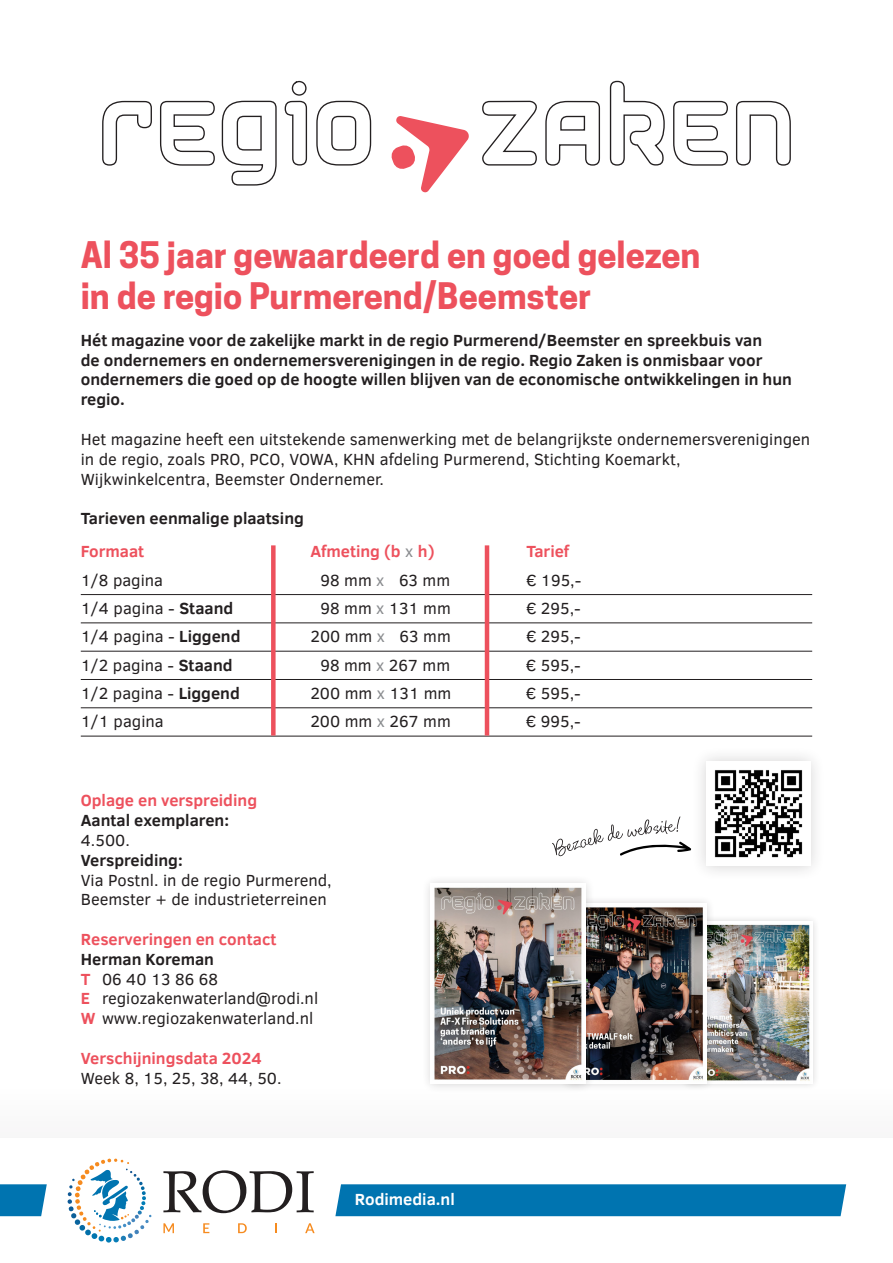
<style>
.page{position:relative;width:893px;height:1263px;background:#fff}
.page>*{position:absolute;margin:0;border:0;box-sizing:border-box;transform-origin:0 0}
.t1{font:700 34.35px/41.2px "Cooper Hewitt";color:#ed515d}
.t2{font:16.5px/19.8px "Clear Sans";color:#231f20}
.t3{font:700 16.5px/19.8px "Clear Sans";color:#231f20}
.t4{font:700 16.5px "Clear Sans";color:#ed515d}
.t5{font:700 16.5px "Clear Sans";color:#fff}
.s1{font-weight:400;color:#8a8c8f}
.s2{color:#fff}
.s3{color:#8a8c8f}
.s4{font-weight:700}
.s5{font-weight:700;color:#ed515d}
</style>
<div class="page">
<hr style="left:81px;top:594px;width:731px;height:1px;background:#231f20">
<hr style="left:81px;top:622px;width:731px;height:1px;background:#231f20">
<hr style="left:81px;top:651px;width:731px;height:1px;background:#231f20">
<hr style="left:81px;top:679px;width:731px;height:1px;background:#231f20">
<hr style="left:81px;top:707px;width:731px;height:1px;background:#231f20">
<hr style="left:81px;top:736px;width:731px;height:1px;background:#231f20">
<div style="left:271px;top:545px;width:5px;height:191px;background:#ed515d"></div>
<hr style="left:485px;top:545px;width:4px;height:191px;background:#ed515d">
<div style="left:0;top:1083px;width:893px;height:54px;background:#fafafa"></div>
<div style="left:335px;top:1184px;width:511px;height:32px;background:#0074b0"></div>
<svg style="left:0;top:1184px;width:47px;height:32px;background:#127eb5"></svg>
<svg style="left:163px;top:1170px;width:151px;height:43px"></svg>
<svg style="left:163px;top:1223px;width:11px;height:10px"></svg>
<svg style="left:203px;top:1223px;width:6px;height:10px"></svg>
<svg style="left:238px;top:1223px;width:9px;height:10px"></svg>
<svg style="left:275px;top:1223px;width:2px;height:10px"></svg>
<svg style="left:305px;top:1223px;width:10px;height:10px"></svg>
<svg style="left:67px;top:1158px;width:85px;height:85px"></svg>
<div style="left:679px;top:914px;width:141px;height:177px;background:#231f20;opacity:.2"></div>
<img style="left:715px;top:924px;width:95px;height:157px">
<div style="left:558px;top:895px;width:157px;height:197px;background:#231f20;opacity:.2"></div>
<img style="left:595px;top:904px;width:111px;height:179px">
<div style="left:421px;top:874px;width:174px;height:219px;background:#231f20;opacity:.2"></div>
<img style="left:431px;top:884px;width:154px;height:199px">
<svg style="left:391px;top:116px;width:78px;height:77px"></svg>
<svg style="left:102px;top:80px;width:270px;height:106px"></svg>
<svg style="left:482px;top:80px;width:309px;height:86px"></svg>
<div style="left:691px;top:746px;width:135px;height:135px;background:#231f20;opacity:.2"></div>
<div style="left:706px;top:761px;width:104px;height:105px;background:#fff"></div>
<img style="left:714px;top:770px;width:89px;height:88px">
<svg style="left:552px;top:816px;width:139px;height:40px"></svg>
<h1 class="t1" style="left:81px;top:234px;width:621px">Al 35 jaar gewaardeerd en goed gelezen in de regio Purmerend/Beemster</h1>
<p class="t3" style="left:81px;top:330px;width:713px">Hét magazine voor de zakelijke markt in de regio Purmerend/Beemster en spreekbuis van<br>de ondernemers en ondernemersverenigingen in de regio. Regio Zaken is onmisbaar voor ondernemers die goed op de hoogte willen blijven van de economische ontwikkelingen in hun regio.</p>
<p class="t2" style="left:81px;top:429px;width:731px">Het magazine heeft een uitstekende samenwerking met de belangrijkste ondernemersverenigingen in de regio, zoals PRO, PCO, VOWA, KHN afdeling Purmerend, Stichting Koemarkt,<br>Wijkwinkelcentra, Beemster Ondernemer.</p>
<p class="t3" style="left:81px;top:508px;width:225px">Tarieven eenmalige plaatsing</p>
<p class="t4" style="left:81px;top:540px;width:65px">Formaat</p>
<p class="t4" style="left:310px;top:540px;width:126px">Afmeting (b <span class="s1">x</span> h)</p>
<p class="t4" style="left:526px;top:540px;width:44px">Tarief</p>
<p class="t2" style="left:81px;top:570px;width:84px">1/8 pagina</p>
<p class="t2" style="left:310px;top:570px;width:141px"><span class="s2">0</span>98 mm <span class="s3">x</span> <span class="s2">0</span>63 mm</p>
<p class="t2" style="left:526px;top:570px;width:57px">€ 195,-</p>
<p class="t2" style="left:81px;top:598px;width:154px">1/4 pagina - <span class="s4">Staand</span></p>
<p class="t2" style="left:310px;top:598px;width:142px"><span class="s2">0</span>98 mm <span class="s3">x</span> 131 mm</p>
<p class="t2" style="left:526px;top:598px;width:56px">€ 295,-</p>
<p class="t2" style="left:81px;top:627px;width:161px">1/4 pagina - <span class="s4">Liggend</span></p>
<p class="t2" style="left:310px;top:627px;width:142px">200 mm <span class="s3">x</span> <span class="s2">0</span>63 mm</p>
<p class="t2" style="left:526px;top:627px;width:56px">€ 295,-</p>
<p class="t2" style="left:81px;top:655px;width:153px">1/2 pagina - <span class="s4">Staand</span></p>
<p class="t2" style="left:310px;top:655px;width:141px"><span class="s2">0</span>98 mm <span class="s3">x</span> 267 mm</p>
<p class="t2" style="left:526px;top:655px;width:56px">€ 595,-</p>
<p class="t2" style="left:81px;top:683px;width:161px">1/2 pagina - <span class="s4">Liggend</span></p>
<p class="t2" style="left:310px;top:683px;width:143px">200 mm <span class="s3">x</span> 131 mm</p>
<p class="t2" style="left:526px;top:683px;width:56px">€ 595,-</p>
<p class="t2" style="left:81px;top:711px;width:84px">1/1 pagina</p>
<p class="t2" style="left:310px;top:711px;width:142px">200 mm <span class="s3">x</span> 267 mm</p>
<p class="t2" style="left:526px;top:711px;width:56px">€ 995,-</p>
<p class="t4" style="left:81px;top:788px;width:178px">Oplage en verspreiding</p>
<p class="t3" style="left:81px;top:810px;width:150px">Aantal exemplaren:</p>
<p class="t2" style="left:81px;top:830px;width:51px">4.500.</p>
<p class="t3" style="left:81px;top:849px;width:104px">Verspreiding:</p>
<p class="t2" style="left:81px;top:870px;width:252px">Via Postnl. in de regio Purmerend,<br>Beemster + de industrieterreinen</p>
<p class="t4" style="left:81px;top:927px;width:197px">Reserveringen en contact</p>
<p class="t2" style="left:81px;top:949px;width:239px"><span class="s4">Herman Koreman<br></span><span class="s5">T</span> 06 40 13 86 68<br><span class="s5">E</span> regiozakenwaterland@rodi.nl<br><span class="s5">W</span> www.regiozakenwaterland.nl</p>
<p class="t4" style="left:81px;top:1046px;width:183px">Verschijningsdata 2024</p>
<p class="t2" style="left:81px;top:1068px;width:202px">Week 8, 15, 25, 38, 44, 50.</p>
<p class="t5" style="left:355px;top:1188px;width:102px">Rodimedia.nl</p>
</div>
